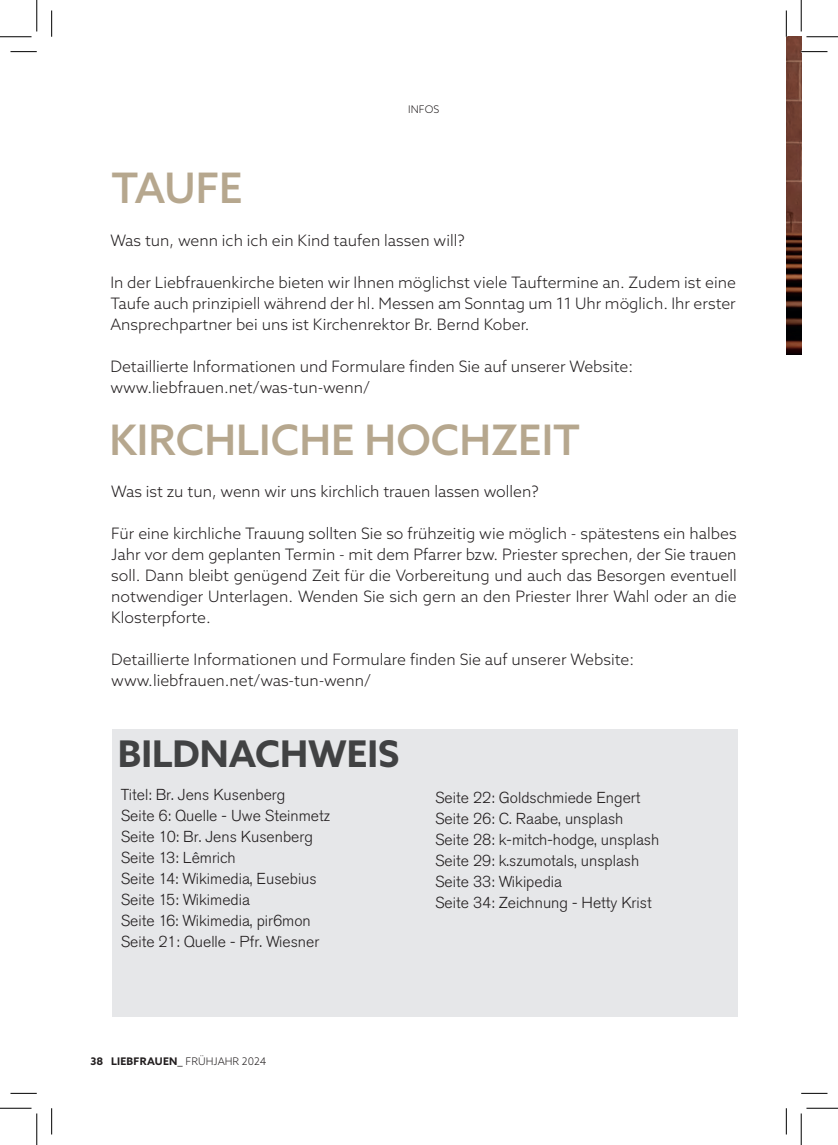
<style>
.page{position:relative;width:838px;height:1145px;background:#fff}
.page>*{position:absolute;margin:0;border:0;box-sizing:border-box;transform-origin:0 0}
.t1{font:500 42px "Azo Sans";color:#b6a78e}
.t2{font:700 36.75px "Azo Sans";color:#414243}
.t3{font:300 15.75px/21px "Azo Sans";color:#231f20;text-align:justify}
.t4{font:300 15.75px/21px "Akzidenz Grotesk Std";color:#231f20}
.t5{font:700 10.5px "Azo Sans";letter-spacing:.02em;color:#231f20}
.t6{font:300 10.5px "Azo Sans";color:#231f20}
.s1{font-weight:300}
</style>
<div class="page">
<div style="left:112px;top:729px;width:625px;height:287px;background:#e6e7e9"></div>
<img style="left:786px;top:37px;width:15px;height:318px">
<svg style="left:10px;top:51px;width:27px;height:1px"></svg>
<svg style="left:801px;top:51px;width:26px;height:1px"></svg>
<svg style="left:10px;top:1093px;width:27px;height:1px"></svg>
<svg style="left:801px;top:1093px;width:26px;height:1px"></svg>
<svg style="left:51px;top:10px;width:1px;height:27px"></svg>
<svg style="left:51px;top:1108px;width:1px;height:26px"></svg>
<svg style="left:786px;top:10px;width:1px;height:27px"></svg>
<svg style="left:786px;top:1108px;width:1px;height:26px"></svg>
<hr style="left:0;top:36px;width:32px;height:1px;background:#000">
<hr style="left:806px;top:36px;width:31px;height:1px;background:#000">
<hr style="left:0;top:1108px;width:32px;height:1px;background:#000">
<hr style="left:806px;top:1108px;width:31px;height:1px;background:#000">
<hr style="left:36px;top:0;width:1px;height:31px;background:#000">
<hr style="left:36px;top:1113px;width:1px;height:32px;background:#000">
<hr style="left:800px;top:0;width:1px;height:31px;background:#000">
<hr style="left:800px;top:1113px;width:1px;height:32px;background:#000">
<p class="t6" style="left:408px;top:103px;width:32px">INFOS</p>
<h1 class="t1" style="left:112px;top:160px;width:132px">TAUFE</h1>
<p class="t3" style="left:110px;top:229px;width:356px">Was tun, wenn ich ich ein Kind taufen lassen will?</p>
<p class="t3" style="left:110px;top:271px;width:627px">In der Liebfrauenkirche bieten wir Ihnen möglichst viele Tauftermine an. Zudem ist eine Taufe auch prinzipiell während der hl. Messen am Sonntag um 11 Uhr möglich. Ihr erster Ansprechpartner bei uns ist Kirchenrektor Br. Bernd Kober.</p>
<p class="t3" style="left:110px;top:355px;width:524px">Detaillierte Informationen und Formulare finden Sie auf unserer Website: www.liebfrauen.net/was-tun-wenn/</p>
<h1 class="t1" style="left:110px;top:412px;width:472px">KIRCHLICHE HOCHZEIT</h1>
<p class="t3" style="left:111px;top:480px;width:429px">Was ist zu tun, wenn wir uns kirchlich trauen lassen wollen?</p>
<p class="t3" style="left:111px;top:522px;width:627px">Für eine kirchliche Trauung sollten Sie so frühzeitig wie möglich - spätestens ein halbes Jahr vor dem geplanten Termin - mit dem Pfarrer bzw. Priester sprechen, der Sie trauen soll. Dann bleibt genügend Zeit für die Vorbereitung und auch das Besorgen eventuell notwendiger Unterlagen. Wenden Sie sich gern an den Priester Ihrer Wahl oder an die Klosterpforte.</p>
<p class="t3" style="left:111px;top:648px;width:524px">Detaillierte Informationen und Formulare finden Sie auf unserer Website: www.liebfrauen.net/was-tun-wenn/</p>
<h2 class="t2" style="left:118px;top:730px;width:283px">BILDNACHWEIS</h2>
<p class="t4" style="left:121px;top:784px;width:211px">Titel: Br. Jens Kusenberg<br>Seite 6: Quelle - Uwe Steinmetz<br>Seite 10: Br. Jens Kusenberg<br>Seite 13: Lêmrich<br>Seite 14: Wikimedia, Eusebius<br>Seite 15: Wikimedia<br>Seite 16: Wikimedia, pir6mon<br>Seite 21: Quelle - Pfr. Wiesner</p>
<p class="t4" style="left:435px;top:788px;width:226px">Seite 22: Goldschmiede Engert<br>Seite 26: C. Raabe, unsplash<br>Seite 28: k-mitch-hodge, unsplash<br>Seite 29: k.szumotals, unsplash<br>Seite 33: Wikipedia<br>Seite 34: Zeichnung - Hetty Krist</p>
<p class="t5" style="left:91px;top:1054px;width:177px">38 LIEBFRAUEN_ <span class="s1">FRÜHJAHR 2024</span></p>
</div>
